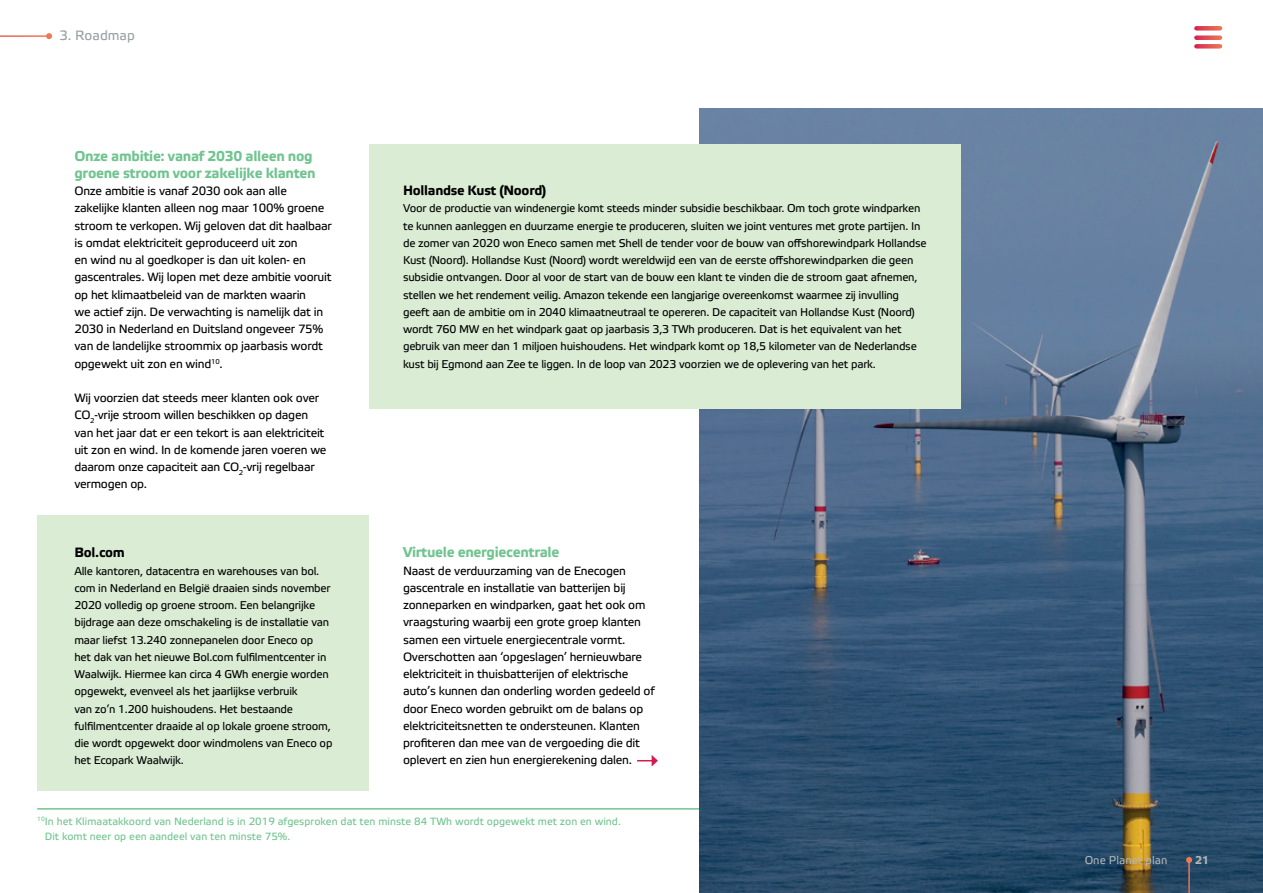
<style>
.page{position:relative;width:1263px;height:893px;background:#fff}
.page>*{position:absolute;margin:0;border:0;box-sizing:border-box;transform-origin:0 0}
.t1{font:700 14.25px/17.2px "Etelka Text Pro";letter-spacing:-.02em;color:#70c48f}
.t2{font:700 13.5px "Etelka Text Pro";letter-spacing:-.02em;color:#000001}
.t3{font:13.5px "Etelka Text Pro";color:#99a0a3}
.t4{font:12px/17.2px "Etelka Text Pro";letter-spacing:-.02em;color:#000001}
.t5{font:11.25px/17.2px "Etelka Text Pro";letter-spacing:-.02em;color:#000001}
.t6{font:11.25px "Etelka Text Pro";color:#b0b6b7}
.t7{font:700 11.25px "Etelka Text Pro";color:#b0b6b7}
.t8{font:10.5px/15px "Etelka Text Pro";color:#70c48f}
</style>
<div class="page">
<div style="left:37px;top:514px;width:332px;height:276px;background:#daecd3"></div>
<hr style="left:37px;top:808px;width:1158px;height:2px;background:#70c48f">
<img style="left:699px;top:109px;width:564px;height:784px">
<div style="left:369px;top:144px;width:592px;height:264px;background:#daecd3"></div>
<svg style="left:637px;top:755px;width:21px;height:12px"></svg>
<svg style="left:46px;top:33px;width:6px;height:6px"></svg>
<hr style="left:1188px;top:860px;width:2px;height:33px;background:#fff">
<svg style="left:1186px;top:857px;width:6px;height:6px"></svg>
<svg style="left:1196px;top:26px;width:24px;height:5px"></svg>
<svg style="left:1196px;top:35px;width:24px;height:5px"></svg>
<svg style="left:1196px;top:44px;width:24px;height:5px"></svg>
<p class="t3" style="left:60px;top:28px;width:77px">3. Roadmap</p>
<p class="t1" style="left:74px;top:148px;width:243px">Onze ambitie: vanaf 2030 alleen nog groene stroom voor zakelijke klanten</p>
<p class="t4" style="left:74px;top:183px;width:259px">Onze ambitie is vanaf 2030 ook aan alle zakelijke klanten alleen nog maar 100% groene stroom te verkopen. Wij geloven dat dit haalbaar is omdat elektriciteit geproduceerd uit zon<br>en wind nu al goedkoper is dan uit kolen- en gascentrales. Wij lopen met deze ambitie vooruit op het klimaatbeleid van de markten waarin<br>we actief zijn. De verwachting is namelijk dat in 2030 in Nederland en Duitsland ongeveer 75% van de landelijke stroommix op jaarbasis wordt opgewekt uit zon en wind<sup>10</sup>.</p>
<p class="t4" style="left:74px;top:390px;width:254px">Wij voorzien dat steeds meer klanten ook over CO<sub>2</sub>-vrije stroom willen beschikken op dagen van het jaar dat er een tekort is aan elektriciteit uit zon en wind. In de komende jaren voeren we daarom onze capaciteit aan CO<sub>2</sub>-vrij regelbaar vermogen op.</p>
<p class="t2" style="left:74px;top:545px;width:52px">Bol.com</p>
<p class="t5" style="left:74px;top:563px;width:260px">Alle kantoren, datacentra en warehouses van bol. com in Nederland en België draaien sinds november 2020 volledig op groene stroom. Een belangrijke bijdrage aan deze omschakeling is de installatie van maar liefst 13.240 zonnepanelen door Eneco op het dak van het nieuwe Bol.com fulfilmentcenter in Waalwijk. Hiermee kan circa 4 GWh energie worden opgewekt, evenveel als het jaarlijkse verbruik<br>van zo’n 1.200 huishoudens. Het bestaande fulfilmentcenter draaide al op lokale groene stroom, die wordt opgewekt door windmolens van Eneco op het Ecopark Waalwijk.</p>
<p class="t2" style="left:403px;top:183px;width:145px">Hollandse Kust (Noord)</p>
<p class="t5" style="left:403px;top:201px;width:525px">Voor de productie van windenergie komt steeds minder subsidie beschikbaar. Om toch grote windparken te kunnen aanleggen en duurzame energie te produceren, sluiten we joint ventures met grote partijen. In de zomer van 2020 won Eneco samen met Shell de tender voor de bouw van offshorewindpark Hollandse Kust (Noord). Hollandse Kust (Noord) wordt wereldwijd een van de eerste offshorewindparken die geen subsidie ontvangen. Door al voor de start van de bouw een klant te vinden die de stroom gaat afnemen, stellen we het rendement veilig. Amazon tekende een langjarige overeenkomst waarmee zij invulling geeft aan de ambitie om in 2040 klimaatneutraal te opereren. De capaciteit van Hollandse Kust (Noord) wordt 760 MW en het windpark gaat op jaarbasis 3,3 TWh produceren. Dat is het equivalent van het gebruik van meer dan 1 miljoen huishoudens. Het windpark komt op 18,5 kilometer van de Nederlandse kust bij Egmond aan Zee te liggen. In de loop van 2023 voorzien we de oplevering van het park.</p>
<p class="t1" style="left:403px;top:545px;width:158px">Virtuele energiecentrale</p>
<p class="t4" style="left:403px;top:563px;width:253px">Naast de verduurzaming van de Enecogen gascentrale en installatie van batterijen bij zonneparken en windparken, gaat het ook om vraagsturing waarbij een grote groep klanten samen een virtuele energiecentrale vormt.<br>Overschotten aan ‘opgeslagen’ hernieuwbare elektriciteit in thuisbatterijen of elektrische auto’s kunnen dan onderling worden gedeeld of door Eneco worden gebruikt om de balans op elektriciteitsnetten te ondersteunen. Klanten profiteren dan mee van de vergoeding die dit oplevert en zien hun energierekening dalen.</p>
<p class="t8" style="left:45px;top:814px;width:577px;text-indent:-8px"><sup>10</sup>In het Klimaatakkoord van Nederland is in 2019 afgesproken dat ten minste 84 TWh wordt opgewekt met zon en wind.<br>Dit komt neer op een aandeel van ten minste 75%.</p>
<p class="t6" style="left:1085px;top:854px;width:84px">One Planet plan</p>
<p class="t7" style="left:1195px;top:854px;width:16px">21</p>
</div>
